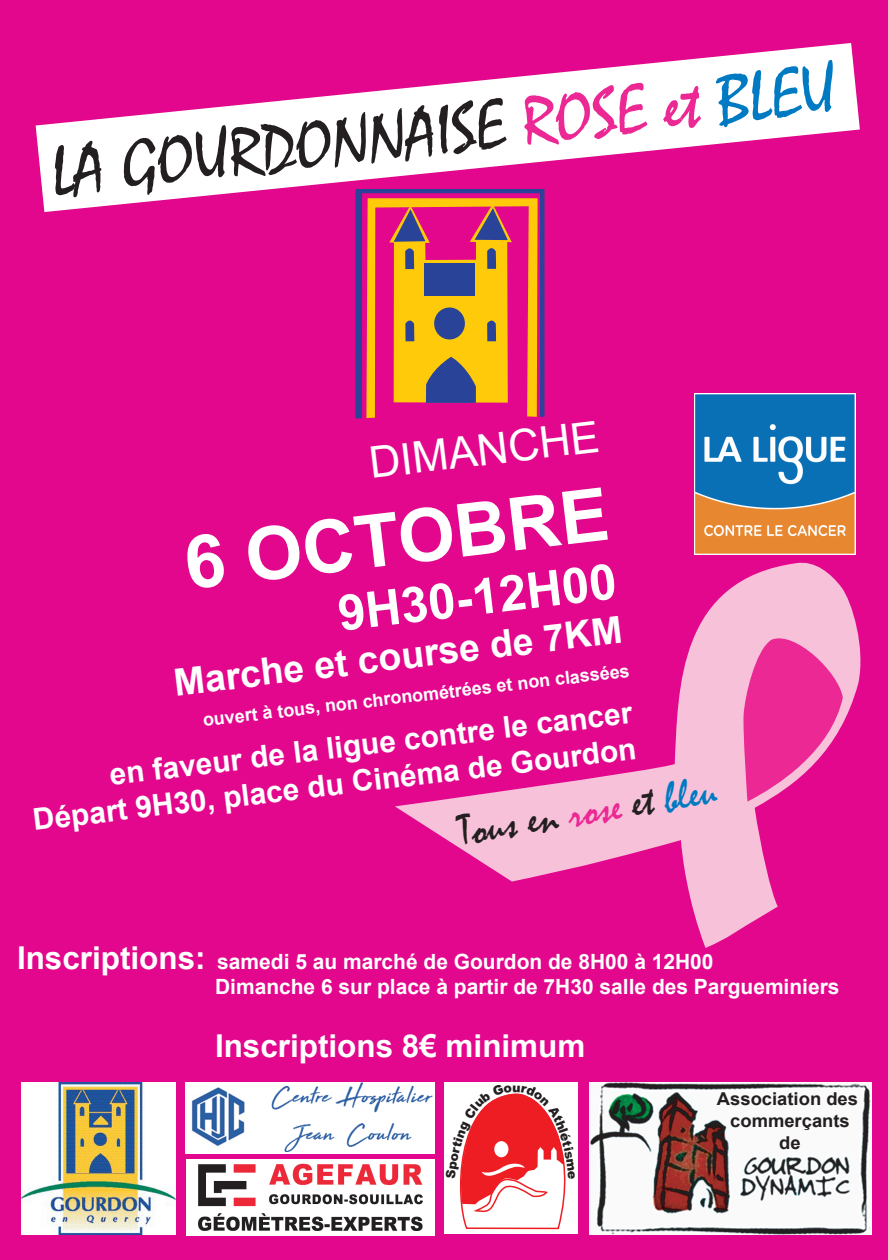
<style>
.page{position:relative;width:888px;height:1260px;background:#e2078c}
.page>*{position:absolute;margin:0;border:0;box-sizing:border-box;transform-origin:0 0}
.t1{font:700 73.5px "Arial";color:#fff}
.t2{font:70.5px "Mistral";color:#231f20}
.t3{font:700 49.5px "Arial";color:#fff}
.t4{font:43.5px "Arial";color:#fff}
.t5{font:43.35px "Mistral";color:#231f20}
.t6{font:700 37.5px "Arial";color:#fff}
.t7{font:700 31.5px "Arial";color:#fff}
.t8{font:700 30px/35.7px "Arial";color:#fff;text-align:right}
.t9{font:700 21px/25.5px "Arial";color:#fff}
.t10{font:700 18px "Arial";color:#fff}
.t11{font:700 17.7px/21.5px "Arial";color:#231f20;text-align:center;scale:1.04 1}
.s1{color:#eb2893}
.s2{color:#007ac2}
.s3{color:#007ac1}
.s4{font-size:31.5px}
</style>
<div class="page">
<img style="left:22px;top:1082px;width:153px;height:153px">
<img style="left:695px;top:394px;width:160px;height:160px">
<svg style="left:36px;top:43px;width:824px;height:169px;fill:#fff"></svg>
<svg style="left:395px;top:562px;width:466px;height:386px"></svg>
<svg style="left:743px;top:630px;width:100px;height:172px;background:#ec48a3"></svg>
<div style="left:445px;top:1082px;width:133px;height:152px;background:#fff"></div>
<img style="left:186px;top:1159px;width:248px;height:76px">
<img style="left:189px;top:1082px;width:246px;height:71px">
<img style="left:590px;top:1082px;width:281px;height:152px">
<svg style="left:356px;top:189px;width:188px;height:229px"></svg>
<svg style="left:460px;top:1093px;width:106px;height:137px"></svg>
<h2 class="t2" style="left:47px;top:130px;width:790px;rotate:-6deg">LA GOURDONNAISE <span class="s1">ROSE et</span> <span class="s2">BLEU</span></h2>
<h3 class="t4" style="left:366px;top:434px;width:233px;rotate:-7deg">DIMANCHE</h3>
<h1 class="t1" style="left:178px;top:513px;width:428px;rotate:-7deg">6 OCTOBRE</h1>
<h3 class="t3" style="left:334px;top:580px;width:282px;rotate:-7deg">9H30-12H00</h3>
<h3 class="t6" style="left:171px;top:657px;width:453px;rotate:-7deg">Marche et course de 7KM</h3>
<h3 class="t8" style="left:27px;top:768px;width:609px;rotate:-7deg">en faveur de la ligue contre le cancer<br>Départ 9H30, place du Cinéma de Gourdon</h3>
<p class="t10" style="left:202px;top:709px;width:431px;rotate:-7deg">ouvert à tous, non chronométrées et non classées</p>
<h3 class="t5" style="left:455px;top:806px;width:262px;rotate:-9deg">Tous en <span class="s1">rose</span> et <span class="s3">bleu</span></h3>
<p class="t9" style="left:215px;top:949px;width:626px;text-indent:-198px"><span class="s4">Inscriptions:</span> samedi 5 au marché de Gourdon de 8H00 à 12H00<br>Dimanche 6 sur place à partir de 7H30 salle des Pargueminiers</p>
<h3 class="t7" style="left:215px;top:1024px;width:372px">Inscriptions 8€ minimum</h3>
<p class="t11" style="left:717px;top:1089px;width:137px">Association des commerçants de</p>
</div>
